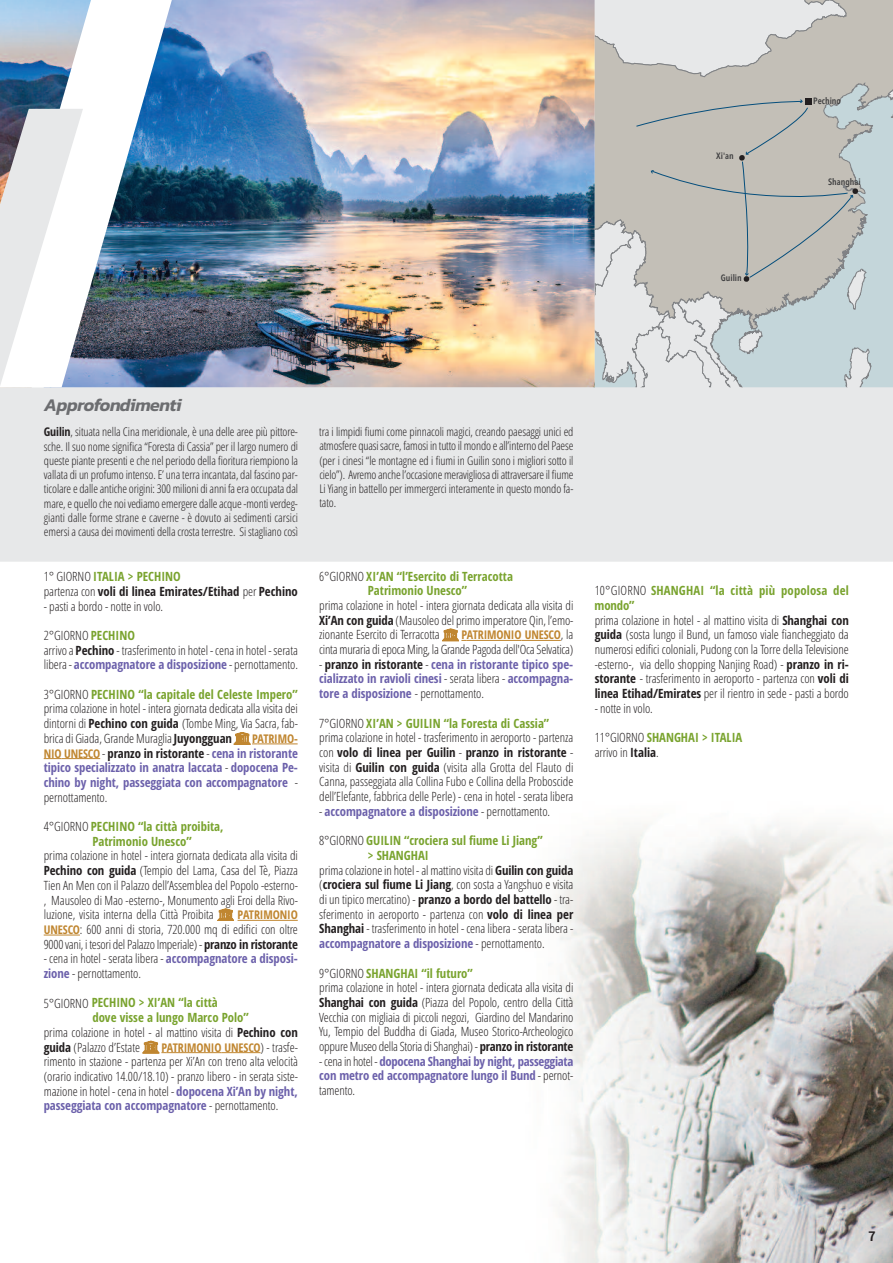
<style>
.page{position:relative;width:893px;height:1263px;background:#fff}
.page>*{position:absolute;margin:0;border:0;box-sizing:border-box;transform-origin:0 0}
.t1{font:italic 600 18px "Kanit";letter-spacing:-.025em;color:#6c6d70}
.t2{font:700 condensed 13.5px "Roboto";color:#231f20}
.t3{font:300 12.75px/14.7px "Open Sans Condensed";letter-spacing:-.005em;color:#231f20}
.t4{font:700 12.75px/14.7px "Open Sans Condensed";letter-spacing:-.005em;color:#6c61ab;text-align:justify}
.t5{font:700 12.75px/14.7px "Open Sans Condensed";color:#79a32e}
.t6{font:700 12.75px/14.7px "Open Sans Condensed";color:#231f20}
.t7{font:300 12px/14.2px "Open Sans Condensed";letter-spacing:-.01em;color:#231f20;text-align:justify}
.t8{font:700 12px "Open Sans Condensed";letter-spacing:-.01em;color:#c08630}
.t9{font:600 9.15px "Avenir Next Condensed";color:#3e3e3f}
.s1{font-weight:700}
.s2{font-weight:300}
.s3{color:#79a32e}
.s4{font-weight:700;color:#79a32e}
.s5{font-weight:700;color:#6c61ab}
.s6{font-size:12px;color:#c08630}
.s7{font-weight:300;color:#231f20}
.s8{color:#231f20}
.s9{font-weight:700;font-size:12px;color:#c08630}
.s10{font-weight:300;font-size:12.75px;color:#231f20}
</style>
<div class="page">
<img style="left:553px;top:824px;width:340px;height:439px">
<svg style="left:595px;top:0;width:298px;height:387px;background:#c7c9c6"></svg>
<div style="left:0;top:387px;width:893px;height:175px;background:#e7e8e9"></div>
<img style="left:191px;top:0;width:404px;height:387px">
<img style="left:111px;top:0;width:80px;height:387px">
<svg style="left:0;top:0;width:111px;height:389px"></svg>
<hr style="left:257px;top:744px;width:37px;height:1px;background:#c08630">
<svg style="left:44px;top:758px;width:18px;height:1px"></svg>
<hr style="left:62px;top:758px;width:38px;height:1px;background:#c08630">
<hr style="left:243px;top:920px;width:55px;height:1px;background:#c08630">
<hr style="left:44px;top:935px;width:36px;height:1px;background:#c08630">
<hr style="left:167px;top:1052px;width:54px;height:1px;background:#c08630">
<hr style="left:221px;top:1052px;width:40px;height:1px;background:#c08630">
<hr style="left:467px;top:640px;width:54px;height:1px;background:#c08630">
<hr style="left:521px;top:640px;width:40px;height:1px;background:#c08630">
<svg style="left:234px;top:732px;width:23px;height:13px"></svg>
<svg style="left:218px;top:909px;width:25px;height:12px"></svg>
<svg style="left:143px;top:1041px;width:24px;height:13px"></svg>
<svg style="left:442px;top:628px;width:17px;height:14px"></svg>
<svg style="left:442px;top:629px;width:25px;height:12px"></svg>
<p class="t9" style="left:716px;top:148px;width:19px">Xi'an</p>
<p class="t9" style="left:721px;top:270px;width:23px">Guilin</p>
<p class="t9" style="left:813px;top:93px;width:29px">Pechino</p>
<p class="t9" style="left:828px;top:174px;width:34px">Shanghai</p>
<h1 class="t1" style="left:44px;top:391px;width:139px">Approfondimenti</h1>
<p class="t7" style="left:44px;top:425px;width:256px"><span class="s1">Guilin</span>, situata nella Cina meridionale, è una delle aree più pittore&shy;sche. Il suo nome significa “Foresta di Cassia” per il largo numero di queste piante presenti e che nel periodo della fioritura riempiono la vallata di un profumo intenso. E’ una terra incantata, dal fascino par&shy;ticolare e dalle antiche origini: 300 milioni di anni fa era occupata dal mare,e quello che noivediamo emergere dalleacque-montiverdeg&shy;gianti dalle forme strane e caverne - è dovuto ai sedimenti carsici emersi a causa dei movimenti della crosta terrestre. Si stagliano così</p>
<p class="t7" style="left:319px;top:425px;width:256px">tra i limpidi fiumi come pinnacoli magici, creando paesaggi unici ed atmosfere quasisacre, famosi in tutto ilmondo eall’interno del Paese (per i cinesi “le montagne ed i fiumi in Guilin sono i migliori sotto il cielo”). Avremo anchel’occasionemeravigliosa diattraversareil fiume Li Yiang in battello per immergerci interamente in questo mondo fa&shy;tato.</p>
<p class="t6" style="left:44px;top:569px;width:256px"><span class="s2">1° GIORNO</span> <span class="s3">ITALIA &gt; PECHINO<br></span><span class="s2">partenza con</span> voli di linea Emirates/Etihad <span class="s2">per</span> Pechino</p>
<p class="t3" style="left:44px;top:599px;width:121px">- pasti a bordo - notte in volo.</p>
<p class="t3" style="left:44px;top:628px;width:256px">2°GIORNO <span class="s4">PECHINO<br></span>arrivo a <span class="s1">Pechino</span> - trasferimento in hotel -cenain hotel -serata libera - <span class="s5">accompagnatore a disposizione</span> - pernottamento.</p>
<p class="t3" style="left:44px;top:687px;width:256px;text-align:justify">3°GIORNO <span class="s4">PECHINO “la capitale del Celeste Impero” </span>prima colazione in hotel - intera giornata dedicata alla visita dei dintorni di <span class="s1">Pechino con guida</span> (Tombe Ming, Via Sacra, fab&shy;brica di Giada, GrandeMuraglia<span class="s1">Juyongguan</span></p>
<p class="t8" style="left:252px;top:732px;width:47px">PATRIMO-</p>
<p class="t4" style="left:44px;top:746px;width:256px"><span class="s6">NIO UNESCO</span> <span class="s7">-</span> <span class="s8">pranzo in ristorante</span> <span class="s7">-</span> cena in ristorante tipico specializzato in anatra laccata <span class="s7">-</span> dopocena Pe&shy;chino by night, passeggiata con accompagnatore <span class="s7">- pernottamento.</span></p>
<p class="t5" style="left:92px;top:819px;width:133px;text-indent:-49px"><span class="s7">4°GIORNO</span> PECHINO “la città proibita,<br>Patrimonio Unesco”</p>
<p class="t3" style="left:44px;top:849px;width:256px;text-align:justify">prima colazione in hotel - intera giornata dedicata alla visita di <span class="s1">Pechino con guida</span> (Tempio del Lama, Casa del Tè, Piazza Tien An Men con il Palazzo dell’Assemblea del Popolo -esterno-, Mausoleo di Mao -esterno-, Monumento agli Eroi della Rivo&shy;luzione, visita interna della Città Proibita</p>
<p class="t8" style="left:238px;top:908px;width:62px">PATRIMONIO</p>
<p class="t3" style="left:44px;top:922px;width:256px"><span class="s9">UNESCO</span>: 600 anni di storia, 720.000 mq di edifici con oltre<br>9000 vani, i tesori del Palazzo Imperiale)- <span class="s1">pranzo in ristorante</span></p>
<p class="t3" style="left:44px;top:952px;width:256px">- cena in hotel - serata libera - <span class="s5">accompagnatore a disposi&shy;zione</span> - pernottamento.</p>
<p class="t5" style="left:44px;top:996px;width:176px"><span class="s7">5°GIORNO</span> PECHINO &gt; XI’AN “la città</p>
<p class="t5" style="left:92px;top:1010px;width:158px">dove visse a lungo Marco Polo”</p>
<p class="t3" style="left:44px;top:1025px;width:256px">prima colazione in hotel - al mattino visita di <span class="s1">Pechino con</span></p>
<p class="t3" style="left:44px;top:1040px;width:98px"><span class="s1">guida</span> (Palazzo d’Estate</p>
<p class="t8" style="left:161px;top:1040px;width:138px">PATRIMONIO UNESCO<span class="s10">) - trasfe-</span></p>
<p class="t3" style="left:44px;top:1054px;width:256px;text-align:justify">rimento in stazione - partenza per Xi’An con treno alta velocità (orario indicativo 14.00/18.10) - pranzo libero - in serata siste&shy;mazione in hotel - cena in hotel - <span class="s5">dopocena Xi’An by night, passeggiata con accompagnatore</span> - pernottamento.</p>
<p class="t5" style="left:319px;top:569px;width:195px;text-align:center"><span class="s7">6°GIORNO</span> XI’AN “l’Esercito di Terracotta<br>Patrimonio Unesco”</p>
<p class="t3" style="left:319px;top:598px;width:256px;text-align:justify">prima colazione in hotel - intera giornata dedicata alla visita di <span class="s1">Xi’An con guida</span> (Mausoleo del primo imperatore Qin, l’emo&shy;zionante Esercito di Terracotta</p>
<p class="t8" style="left:461px;top:628px;width:113px">PATRIMONIO UNESCO<span class="s10">, la</span></p>
<p class="t3" style="left:319px;top:642px;width:256px">cintamuraria diepocaMing, la Grande Pagoda dell'OcaSelvatica)</p>
<p class="t4" style="left:319px;top:657px;width:256px"><span class="s7">-</span> <span class="s8">pranzo in ristorante</span> <span class="s7">-</span> cena in ristorante tipico spe&shy;cializzato in ravioli cinesi <span class="s7">- serata libera -</span> accompagna&shy;tore a disposizione <span class="s7">- pernottamento.</span></p>
<p class="t3" style="left:319px;top:716px;width:256px">7°GIORNO <span class="s4">XI’AN &gt; GUILIN “la Foresta di Cassia” </span>prima colazione in hotel - trasferimento in aeroporto - partenza con <span class="s1">volo di linea per Guilin</span> - <span class="s1">pranzo in ristorante</span> - visita di <span class="s1">Guilin con guida</span> (visita alla Grotta del Flauto di Canna, passeggiata alla Collina Fubo e Collina della Proboscide dell’Elefante, fabbrica delle Perle) - cena in hotel - serata libera</p>
<p class="t4" style="left:319px;top:804px;width:232px"><span class="s7">-</span> accompagnatore a disposizione <span class="s7">- pernottamento.</span></p>
<p class="t5" style="left:319px;top:833px;width:225px"><span class="s7">8°GIORNO</span> GUILIN “crociera sul fiume Li Jiang”</p>
<p class="t5" style="left:368px;top:848px;width:62px">&gt; SHANGHAI</p>
<p class="t3" style="left:319px;top:863px;width:256px">primacolazionein hotel -almattino visita di <span class="s1">Guilin con guida</span></p>
<p class="t3" style="left:319px;top:877px;width:256px">(<span class="s1">crociera sul fiume Li Jiang</span>, con sosta a Yangshuo e visita</p>
<p class="t3" style="left:319px;top:892px;width:256px">di un tipico mercatino) - <span class="s1">pranzo a bordo del battello</span> - tra-</p>
<p class="t3" style="left:319px;top:907px;width:256px">sferimento in aeroporto - partenza con <span class="s1">volo di linea per</span></p>
<p class="t3" style="left:319px;top:922px;width:256px"><span class="s1">Shanghai</span> - trasferimento in hotel - cena libera - serata libera -</p>
<p class="t4" style="left:319px;top:936px;width:227px">accompagnatore a disposizione <span class="s7">- pernottamento.</span></p>
<p class="t3" style="left:319px;top:966px;width:256px">9°GIORNO <span class="s4">SHANGHAI “il futuro”<br></span>prima colazione in hotel - intera giornata dedicata alla visita di <span class="s1">Shanghai con guida</span> (Piazza del Popolo, centro della Città Vecchia con migliaia di piccoli negozi, Giardino del Mandarino Yu, Tempio del Buddha di Giada, Museo Storico-Archeologico oppureMuseo dellaStoria diShanghai)- <span class="s1">pranzo in ristorante </span>-cenain hotel - <span class="s5">dopocena Shanghai by night, passeggiata con metro ed accompagnatore lungo il Bund</span> - pernot&shy;tamento.</p>
<p class="t3" style="left:595px;top:583px;width:256px">10°GIORNO <span class="s4">SHANGHAI “la città più popolosa del mondo”<br></span>prima colazione in hotel - al mattino visita di <span class="s1">Shanghai con guida</span> (sosta lungo il Bund, un famoso viale fiancheggiato da numerosi edifici coloniali, Pudong con la Torre della Televisione -esterno-, via dello shopping Nanjing Road) - <span class="s1">pranzo in ri&shy;storante</span> - trasferimento in aeroporto - partenza con <span class="s1">voli di linea Etihad/Emirates</span> per il rientro in sede - pasti a bordo</p>
<p class="t3" style="left:595px;top:701px;width:60px">- notte in volo.</p>
<p class="t3" style="left:595px;top:730px;width:149px">11°GIORNO <span class="s4">SHANGHAI &gt; ITALIA </span>arrivo in <span class="s1">Italia</span>.</p>
<p class="t2" style="left:868px;top:1228px;width:9px">7</p>
</div>
